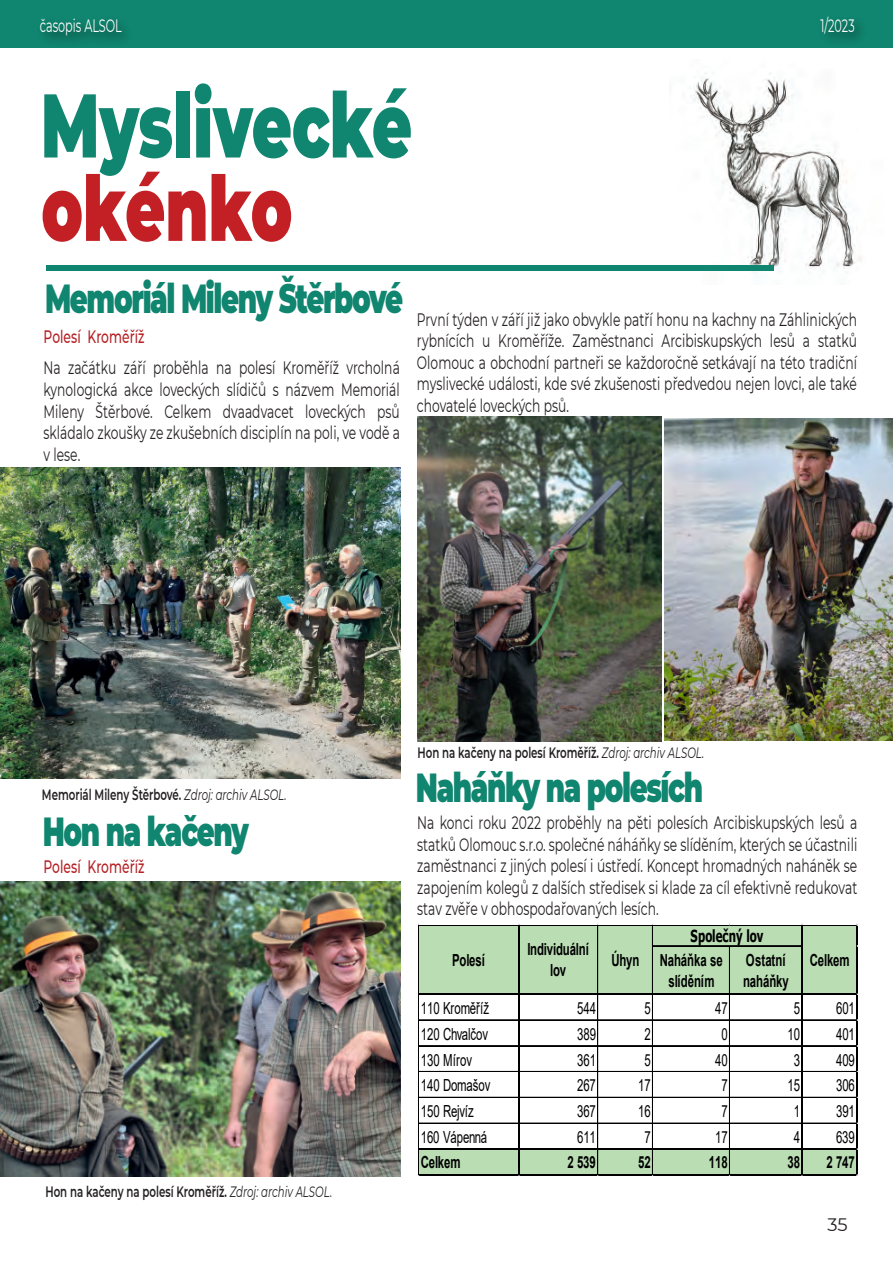
<style>
.page{position:relative;width:893px;height:1263px;background:#fff}
.page>*{position:absolute;margin:0;border:0;box-sizing:border-box;transform-origin:0 0}
.t1{font:900 90.15px "Montserrat";color:#10856f;scale:.68 1}
.t2{font:900 90.15px "Montserrat";color:#c32025;scale:.68 1}
.t3{font:900 40.5px "Montserrat";letter-spacing:-.05em;color:#10856f;scale:.68 1}
.t4{font:18px/21.6px "Montserrat";letter-spacing:.005em;color:#231f20;text-align:justify;scale:.68 1}
.t5{font:500 18px "Montserrat";letter-spacing:.005em;color:#b51f23;scale:.68 1}
.t6{font:18px "Montserrat";color:#fff;scale:.63 1}
.t7{font:18px "Montserrat";letter-spacing:.005em;color:#231f20}
.t8{font:16.65px "Arial";letter-spacing:-.005em;color:#000001;scale:.68 1}
.t9{font:700 16.65px/21.6px "Arial";letter-spacing:-.005em;color:#000001;text-align:center;scale:.68 1}
.t10{font:700 16.65px "Tahoma";letter-spacing:.005em;color:#000001;scale:.68 1}
.t11{font:600 15px "Montserrat";color:#231f20;scale:.68 1}
.s1{font-weight:400;font-style:italic}
</style>
<div class="page">
<img style="left:693px;top:73px;width:169px;height:201px">
<div style="left:47px;top:265px;width:727px;height:6px;background:#10856f"></div>
<img style="left:0;top:468px;width:400px;height:311px">
<img style="left:665px;top:418px;width:228px;height:323px">
<img style="left:0;top:881px;width:401px;height:295px">
<img style="left:418px;top:417px;width:243px;height:324px">
<div style="left:419px;top:926px;width:438px;height:69px;background:#baddb3"></div>
<div style="left:419px;top:1149px;width:438px;height:26px;background:#baddb3"></div>
<hr style="left:419px;top:925px;width:438px;height:1px;background:#000001">
<hr style="left:653px;top:945px;width:148px;height:1px;background:#000001">
<hr style="left:653px;top:946px;width:148px;height:1px;background:#000001">
<hr style="left:597px;top:926px;width:1px;height:67px;background:#000001">
<hr style="left:598px;top:926px;width:1px;height:67px;background:#000001">
<hr style="left:652px;top:926px;width:1px;height:67px;background:#000001">
<hr style="left:729px;top:946px;width:1px;height:47px;background:#000001">
<hr style="left:419px;top:993px;width:438px;height:2px;background:#000001">
<hr style="left:419px;top:1019px;width:99px;height:1px;background:#000001">
<hr style="left:419px;top:1020px;width:99px;height:1px;background:#000001">
<hr style="left:519px;top:1019px;width:282px;height:1px;background:#000001">
<hr style="left:519px;top:1020px;width:282px;height:1px;background:#000001">
<hr style="left:802px;top:1019px;width:54px;height:1px;background:#000001">
<hr style="left:802px;top:1020px;width:54px;height:1px;background:#000001">
<hr style="left:419px;top:1045px;width:99px;height:1px;background:#000001">
<hr style="left:519px;top:1045px;width:282px;height:1px;background:#000001">
<hr style="left:802px;top:1045px;width:54px;height:1px;background:#000001">
<hr style="left:419px;top:1071px;width:99px;height:1px;background:#000001">
<hr style="left:519px;top:1071px;width:282px;height:1px;background:#000001">
<hr style="left:802px;top:1071px;width:54px;height:1px;background:#000001">
<hr style="left:419px;top:1097px;width:99px;height:1px;background:#000001">
<hr style="left:519px;top:1097px;width:282px;height:1px;background:#000001">
<hr style="left:802px;top:1097px;width:54px;height:1px;background:#000001">
<hr style="left:419px;top:1123px;width:99px;height:1px;background:#000001">
<hr style="left:519px;top:1123px;width:282px;height:1px;background:#000001">
<hr style="left:802px;top:1123px;width:54px;height:1px;background:#000001">
<hr style="left:597px;top:995px;width:1px;height:153px;background:#000001">
<hr style="left:598px;top:995px;width:1px;height:153px;background:#000001">
<hr style="left:652px;top:995px;width:1px;height:153px;background:#000001">
<hr style="left:729px;top:995px;width:1px;height:153px;background:#000001">
<hr style="left:419px;top:1148px;width:438px;height:2px;background:#000001">
<hr style="left:419px;top:925px;width:1px;height:250px;background:#000001">
<hr style="left:518px;top:926px;width:1px;height:249px;background:#000001">
<hr style="left:801px;top:926px;width:1px;height:249px;background:#000001">
<hr style="left:419px;top:1174px;width:438px;height:1px;background:#000001">
<hr style="left:856px;top:926px;width:1px;height:249px;background:#000001">
<svg style="left:597px;top:1150px;width:2px;height:26px"></svg>
<svg style="left:652px;top:1150px;width:1px;height:26px"></svg>
<svg style="left:729px;top:1150px;width:1px;height:26px"></svg>
<div style="left:0;top:0;width:893px;height:47px;background:#10856f"></div>
<img style="left:1px;top:23px;width:871px;height:25px">
<p class="t6" style="left:40px;top:14px;width:132px">časopis ALSOL</p>
<p class="t6" style="left:820px;top:14px;width:56px">1/2023</p>
<p class="t6" style="left:820px;top:14px;width:60px">2/2022</p>
<h1 class="t1" style="left:41px;top:58px;width:547px">Myslivecké</h1>
<h1 class="t2" style="left:41px;top:141px;width:371px">okénko</h1>
<h2 class="t3" style="left:45px;top:268px;width:528px">Memoriál Mileny Štěrbové</h2>
<p class="t5" style="left:44px;top:324px;width:150px">Polesí Kroměříž</p>
<p class="t4" style="left:43px;top:357px;width:526px">Na začátku září proběhla na polesí Kroměříž vrcholná kynologická akce loveckých slídičů s názvem Memoriál Mileny Štěrbové. Celkem dvaadvacet loveckých psů skládalo zkoušky ze zkušebních disciplín na poli, ve vodě a v lese.</p>
<p class="t4" style="left:417px;top:308px;width:649px">První týden v září již jako obvykle patří honu na kachny na Záhlinických rybnících u Kroměříže. Zaměstnanci Arcibiskupských lesů a statků Olomouc a obchodní partneři se každoročně setkávají na této tradiční myslivecké události, kde své zkušenosti předvedou nejen lovci, ale také chovatelé loveckých psů.</p>
<p class="t11" style="left:42px;top:784px;width:361px">Memoriál Mileny Štěrbové. <span class="s1">Zdroj: archiv ALSOL.</span></p>
<h2 class="t3" style="left:43px;top:801px;width:305px">Hon na kačeny</h2>
<p class="t5" style="left:44px;top:854px;width:150px">Polesí Kroměříž</p>
<p class="t11" style="left:45px;top:1181px;width:423px">Hon na kačeny na polesí Kroměříž. <span class="s1">Zdroj: archiv ALSOL.</span></p>
<p class="t11" style="left:418px;top:742px;width:423px">Hon na kačeny na polesí Kroměříž. <span class="s1">Zdroj: archiv ALSOL.</span></p>
<h2 class="t3" style="left:416px;top:757px;width:424px">Naháňky na polesích</h2>
<p class="t4" style="left:417px;top:811px;width:649px">Na konci roku 2022 proběhly na pěti polesích Arcibiskupských lesů a statků Olomouc s.r.o. společné náháňky se slíděním, kterých se účastnili zaměstnanci z jiných polesí i ústředí. Koncept hromadných naháněk se zapojením kolegů z dalších středisek si klade za cíl efektivně redukovat stav zvěře v obhospodařovaných lesích.</p>
<p class="t9" style="left:452px;top:949px;width:50px">Polesí</p>
<p class="t9" style="left:527px;top:938px;width:92px">Individuální lov</p>
<p class="t10" style="left:691px;top:924px;width:108px">Společný lov</p>
<p class="t9" style="left:611px;top:949px;width:43px">Úhyn</p>
<p class="t9" style="left:810px;top:949px;width:60px">Celkem</p>
<p class="t9" style="left:660px;top:949px;width:94px">Naháňka se slíděním</p>
<p class="t9" style="left:743px;top:949px;width:69px;text-align:left">Ostatní naháňky</p>
<p class="t8" style="left:421px;top:997px;width:102px">110 Kroměříž</p>
<p class="t8" style="left:577px;top:997px;width:29px">544</p>
<p class="t8" style="left:644px;top:997px;width:11px">5</p>
<p class="t8" style="left:715px;top:997px;width:20px">47</p>
<p class="t8" style="left:794px;top:997px;width:11px">5</p>
<p class="t8" style="left:836px;top:997px;width:29px">601</p>
<p class="t8" style="left:421px;top:1022px;width:100px">120 Chvalčov</p>
<p class="t8" style="left:577px;top:1022px;width:29px">389</p>
<p class="t8" style="left:644px;top:1022px;width:11px">2</p>
<p class="t8" style="left:721px;top:1022px;width:11px">0</p>
<p class="t8" style="left:788px;top:1022px;width:20px">10</p>
<p class="t8" style="left:836px;top:1022px;width:29px">401</p>
<p class="t8" style="left:421px;top:1048px;width:77px">130 Mírov</p>
<p class="t8" style="left:577px;top:1048px;width:29px">361</p>
<p class="t8" style="left:644px;top:1048px;width:11px">5</p>
<p class="t8" style="left:715px;top:1048px;width:20px">40</p>
<p class="t8" style="left:794px;top:1048px;width:11px">3</p>
<p class="t8" style="left:836px;top:1048px;width:29px">409</p>
<p class="t8" style="left:421px;top:1074px;width:104px">140 Domašov</p>
<p class="t8" style="left:577px;top:1074px;width:29px">267</p>
<p class="t8" style="left:638px;top:1074px;width:20px">17</p>
<p class="t8" style="left:721px;top:1074px;width:11px">7</p>
<p class="t8" style="left:788px;top:1074px;width:20px">15</p>
<p class="t8" style="left:836px;top:1074px;width:29px">306</p>
<p class="t8" style="left:421px;top:1100px;width:80px">150 Rejvíz</p>
<p class="t8" style="left:577px;top:1100px;width:29px">367</p>
<p class="t8" style="left:638px;top:1100px;width:20px">16</p>
<p class="t8" style="left:721px;top:1100px;width:11px">7</p>
<p class="t8" style="left:794px;top:1100px;width:11px">1</p>
<p class="t8" style="left:836px;top:1100px;width:29px">391</p>
<p class="t8" style="left:421px;top:1126px;width:99px">160 Vápenná</p>
<p class="t8" style="left:577px;top:1126px;width:29px">611</p>
<p class="t8" style="left:644px;top:1126px;width:11px">7</p>
<p class="t8" style="left:715px;top:1126px;width:20px">17</p>
<p class="t8" style="left:794px;top:1126px;width:11px">4</p>
<p class="t8" style="left:836px;top:1126px;width:29px">639</p>
<p class="t9" style="left:421px;top:1151px;width:60px">Celkem</p>
<p class="t9" style="left:567px;top:1151px;width:44px">2 539</p>
<p class="t9" style="left:638px;top:1151px;width:20px">52</p>
<p class="t9" style="left:709px;top:1151px;width:29px">118</p>
<p class="t9" style="left:787px;top:1151px;width:20px">38</p>
<p class="t9" style="left:826px;top:1151px;width:44px">2 747</p>
<p class="t7" style="left:828px;top:1212px;width:22px">35</p>
</div>
